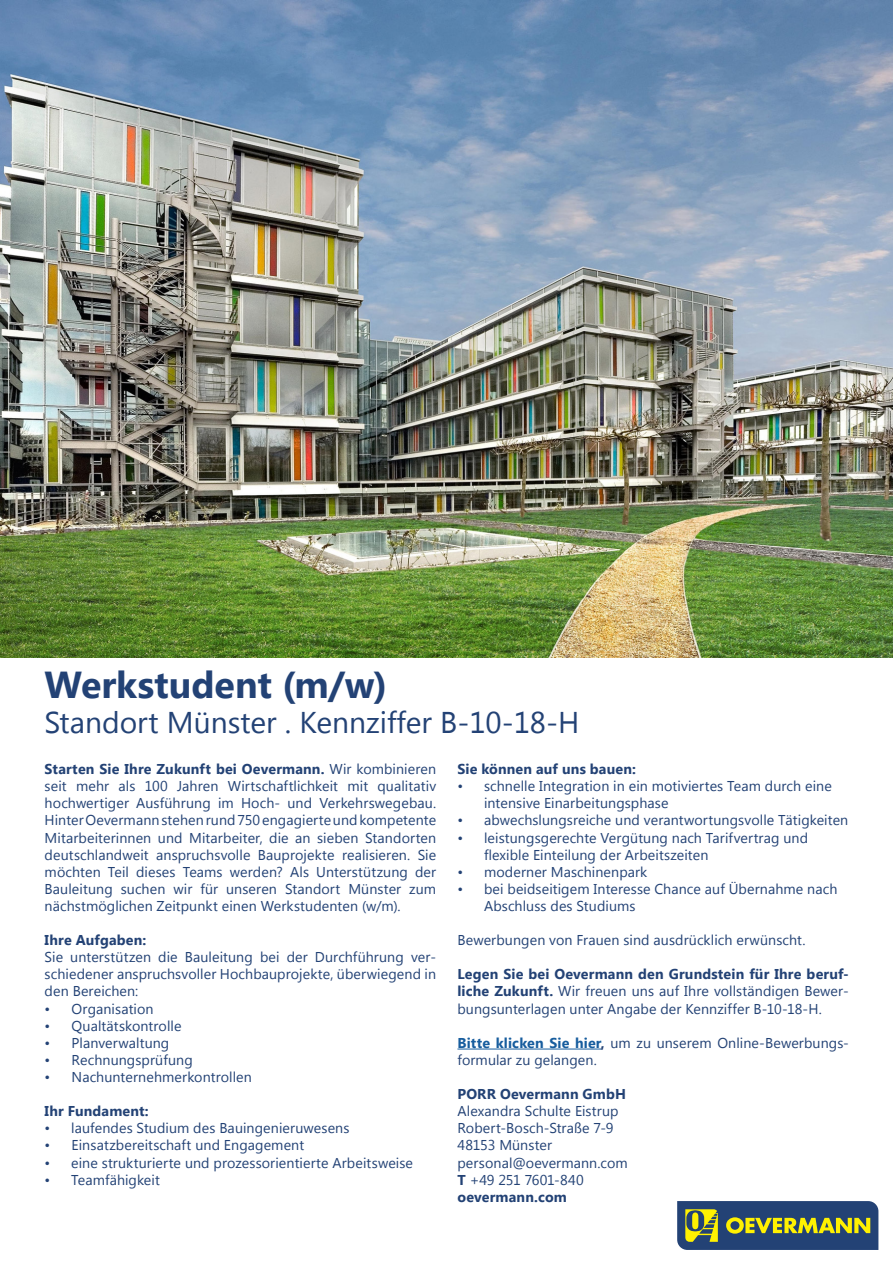
<style>
.page{position:relative;width:893px;height:1263px;background:#fff}
.page>*{position:absolute;margin:0;border:0;box-sizing:border-box;transform-origin:0 0}
.t1{font:700 37.5px "Segoe UI";letter-spacing:-.005em;color:#234275}
.t2{font:30px "Segoe UI";color:#234275}
.t3{font:14.25px/17.1px "Segoe UI";letter-spacing:.005em;color:#234275}
.t4{font:700 14.25px "Segoe UI";letter-spacing:.01em;color:#234275}
.t5{font:14.25px "Segoe UI";letter-spacing:-.015em;color:#234275}
.s1{font-weight:700}
.s2{font-weight:700;color:#175d9e}
</style>
<div class="page">
<hr style="left:457px;top:1048px;width:144px;height:1px;background:#175d9e">
<svg style="left:677px;top:1201px;width:201px;height:49px"></svg>
<img style="left:0;top:0;width:893px;height:657px">
<p class="t1" style="left:45px;top:657px;width:344px">Werkstudent (m/w)</p>
<p class="t2" style="left:45px;top:701px;width:536px">Standort Münster . Kennziffer B-10-18-H</p>
<p class="t3" style="left:45px;top:760px;width:393px;text-align:justify"><span class="s1">Starten Sie Ihre Zukunft bei Oevermann.</span> Wir kombinieren seit mehr als 100 Jahren Wirtschaftlichkeit mit qualitativ hochwertiger Ausführung im Hoch- und Verkehrswegebau.<br>Hinter Oevermann stehen rund 750 engagierte und kompetente Mitarbeiterinnen und Mitarbeiter, die an sieben Standorten deutschlandweit anspruchsvolle Bauprojekte realisieren. Sie möchten Teil dieses Teams werden? Als Unterstützung der Bauleitung suchen wir für unseren Standort Münster zum nächstmöglichen Zeitpunkt einen Werkstudenten (w/m).</p>
<p class="t4" style="left:45px;top:930px;width:103px">Ihre Aufgaben:</p>
<p class="t3" style="left:45px;top:948px;width:393px;text-align:justify">Sie unterstützen die Bauleitung bei der Durchführung ver&shy;schiedener anspruchsvoller Hochbauprojekte, überwiegend in den Bereichen:</p>
<p class="t3" style="left:45px;top:999px;width:110px">• Organisation</p>
<p class="t3" style="left:45px;top:1016px;width:138px">• Qualtätskontrolle</p>
<p class="t3" style="left:45px;top:1033px;width:126px">• Planverwaltung</p>
<p class="t3" style="left:45px;top:1051px;width:150px">• Rechnungsprüfung</p>
<p class="t3" style="left:45px;top:1068px;width:209px">• Nachunternehmerkontrollen</p>
<p class="t4" style="left:45px;top:1101px;width:106px">Ihr Fundament:</p>
<p class="t3" style="left:45px;top:1119px;width:306px">• laufendes Studium des Bauingenieruwesens</p>
<p class="t3" style="left:45px;top:1136px;width:261px">• Einsatzbereitschaft und Engagement</p>
<p class="t3" style="left:45px;top:1153px;width:370px">• eine strukturierte und prozessorientierte Arbeitsweise</p>
<p class="t3" style="left:45px;top:1170px;width:117px">• Teamfähigkeit</p>
<p class="t4" style="left:457px;top:759px;width:180px">Sie können auf uns bauen:</p>
<p class="t3" style="left:484px;top:777px;width:349px;text-indent:-27px">• schnelle Integration in ein motiviertes Team durch eine intensive Einarbeitungsphase</p>
<p class="t3" style="left:457px;top:811px;width:392px">• abwechslungsreiche und verantwortungsvolle Tätigkeiten</p>
<p class="t3" style="left:484px;top:828px;width:326px;text-indent:-27px">• leistungsgerechte Vergütung nach Tarifvertrag und flexible Einteilung der Arbeitszeiten</p>
<p class="t3" style="left:457px;top:862px;width:191px">• moderner Maschinenpark</p>
<p class="t3" style="left:484px;top:880px;width:355px;text-indent:-27px">• bei beidseitigem Interesse Chance auf Übernahme nach<br>Abschluss des Studiums</p>
<p class="t3" style="left:457px;top:931px;width:350px">Bewerbungen von Frauen sind ausdrücklich erwünscht.</p>
<p class="t3" style="left:457px;top:965px;width:393px;text-align:justify"><span class="s1">Legen Sie bei Oevermann den Grundstein für Ihre beruf&shy;liche Zukunft.</span> Wir freuen uns auf Ihre vollständigen Bewer&shy;bungsunterlagen unter Angabe der Kennziffer B-10-18-H.</p>
<p class="t3" style="left:457px;top:1033px;width:393px"><span class="s2">Bitte klicken Sie hier</span><span class="s1">,</span> um zu unserem Online-Bewerbungs&shy;formular zu gelangen.</p>
<p class="t4" style="left:457px;top:1084px;width:170px">PORR Oevermann GmbH</p>
<p class="t3" style="left:457px;top:1102px;width:163px">Alexandra Schulte Eistrup</p>
<p class="t3" style="left:457px;top:1119px;width:158px">Robert-Bosch-Straße 7-9</p>
<p class="t3" style="left:457px;top:1136px;width:96px">48153 Münster</p>
<p class="t3" style="left:457px;top:1153px;width:172px">personal@oevermann.com</p>
<p class="t5" style="left:457px;top:1170px;width:128px"><span class="s1">T</span> +49 251 7601-840</p>
<p class="t4" style="left:457px;top:1186px;width:111px">oevermann.com</p>
</div>
